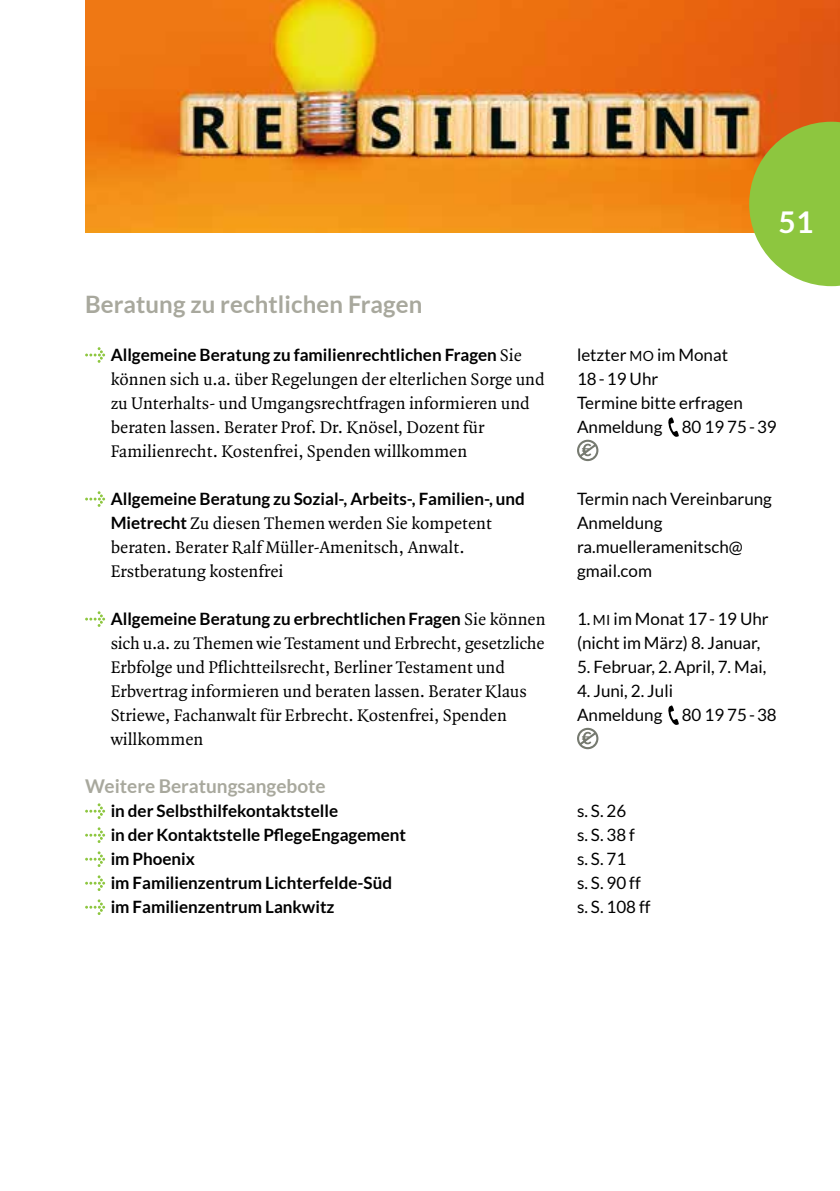
<style>
.page{position:relative;width:840px;height:1191px;background:#fff}
.page>*{position:absolute;margin:0;border:0;box-sizing:border-box;transform-origin:0 0}
.t1{font:700 30px "Lato";color:#fff}
.t2{font:700 24px "Lato";letter-spacing:.005em;color:#a8a89d}
.t3{font:700 19px "Lato";color:#a8a89d}
.t4{font:18px/24px "Quadraat OT";color:#000}
.t5{font:700 17px/24px "Lato";color:#000}
.t6{font:17px/24px "Lato";color:#000}
.s1{font-family:"Quadraat OT";font-weight:400;font-size:18px}
.s2{font-family:"Lato";font-weight:700;font-size:17px}
.s3{font-size:14px}
</style>
<div class="page">
<img style="left:85px;top:0;width:754px;height:233px">
<svg style="left:748px;top:122px;width:91px;height:164px;background:#a5c251"></svg>
<div style="left:764px;top:204px;width:62px;height:35px;background:#8dc63f"></div>
<svg style="left:85px;top:347px;width:20px;height:16px"></svg>
<svg style="left:85px;top:491px;width:20px;height:16px"></svg>
<svg style="left:85px;top:611px;width:20px;height:16px"></svg>
<svg style="left:85px;top:803px;width:20px;height:16px"></svg>
<svg style="left:85px;top:827px;width:20px;height:16px"></svg>
<svg style="left:85px;top:851px;width:20px;height:16px"></svg>
<svg style="left:85px;top:875px;width:20px;height:16px"></svg>
<svg style="left:85px;top:899px;width:20px;height:16px"></svg>
<svg style="left:668px;top:417px;width:10px;height:20px"></svg>
<svg style="left:577px;top:440px;width:21px;height:21px"></svg>
<svg style="left:668px;top:705px;width:10px;height:20px"></svg>
<svg style="left:577px;top:728px;width:21px;height:21px"></svg>
<h2 class="t2" style="left:85px;top:290px;width:338px">Beratung zu rechtlichen Fragen</h2>
<p class="t5" style="left:111px;top:342px;width:412px">Allgemeine Beratung zu familienrechtlichen Fragen <span class="s1">Sie</span></p>
<p class="t4" style="left:111px;top:367px;width:435px">können sich u.a. über Regelungen der elterlichen Sorge und zu Unterhalts- und Umgangsrechtfragen informieren und beraten lassen. Berater Prof. Dr. Knösel, Dozent für Familienrecht. Kostenfrei, Spenden willkommen</p>
<p class="t5" style="left:111px;top:486px;width:415px">Allgemeine Beratung zu Sozial-, Arbeits-, Familien-, und</p>
<p class="t4" style="left:111px;top:511px;width:382px"><span class="s2">Mietrecht</span> Zu diesen Themen werden Sie kompetent beraten. Berater Ralf Müller-Amenitsch, Anwalt.<br>Erstberatung kostenfrei</p>
<p class="t5" style="left:111px;top:606px;width:436px">Allgemeine Beratung zu erbrechtlichen Fragen <span class="s1">Sie können</span></p>
<p class="t4" style="left:111px;top:631px;width:435px">sich u.a. zu Themen wie Testament und Erbrecht, gesetzliche Erbfolge und Pflichtteilsrecht, Berliner Testament und Erbvertrag informieren und beraten lassen. Berater Klaus Striewe, Fachanwalt für Erbrecht. Kostenfrei, Spenden willkommen</p>
<p class="t3" style="left:85px;top:775px;width:242px">Weitere Beratungsangebote</p>
<p class="t5" style="left:111px;top:798px;width:297px">in der Selbsthilfekontaktstelle<br>in der Kontaktstelle PflegeEngagement im Phoenix<br>im Familienzentrum Lichterfelde-Süd im Familienzentrum Lankwitz</p>
<h1 class="t1" style="left:778px;top:205px;width:36px">51</h1>
<p class="t6" style="left:576px;top:342px;width:201px">letzter <span class="s3">MO</span> im Monat<br>18-19 Uhr<br>Termine bitte erfragen<br>Anmeldung 80 19 75-39</p>
<p class="t6" style="left:576px;top:486px;width:196px">Termin nach Vereinbarung<br>Anmeldung ra.muelleramenitsch@ gmail.com</p>
<p class="t6" style="left:576px;top:606px;width:193px">1. <span class="s3">MI</span> im Monat 17-19 Uhr (nicht im März) 8. Januar,</p>
<p class="t6" style="left:576px;top:654px;width:191px">5. Februar, 2. April, 7. Mai,</p>
<p class="t6" style="left:576px;top:678px;width:201px">4. Juni, 2. Juli<br>Anmeldung 80 19 75-38</p>
<p class="t6" style="left:576px;top:798px;width:75px">s. S. 26<br>s. S. 38 f<br>s. S. 71<br>s. S. 90 ff s. S. 108 ff</p>
</div>
